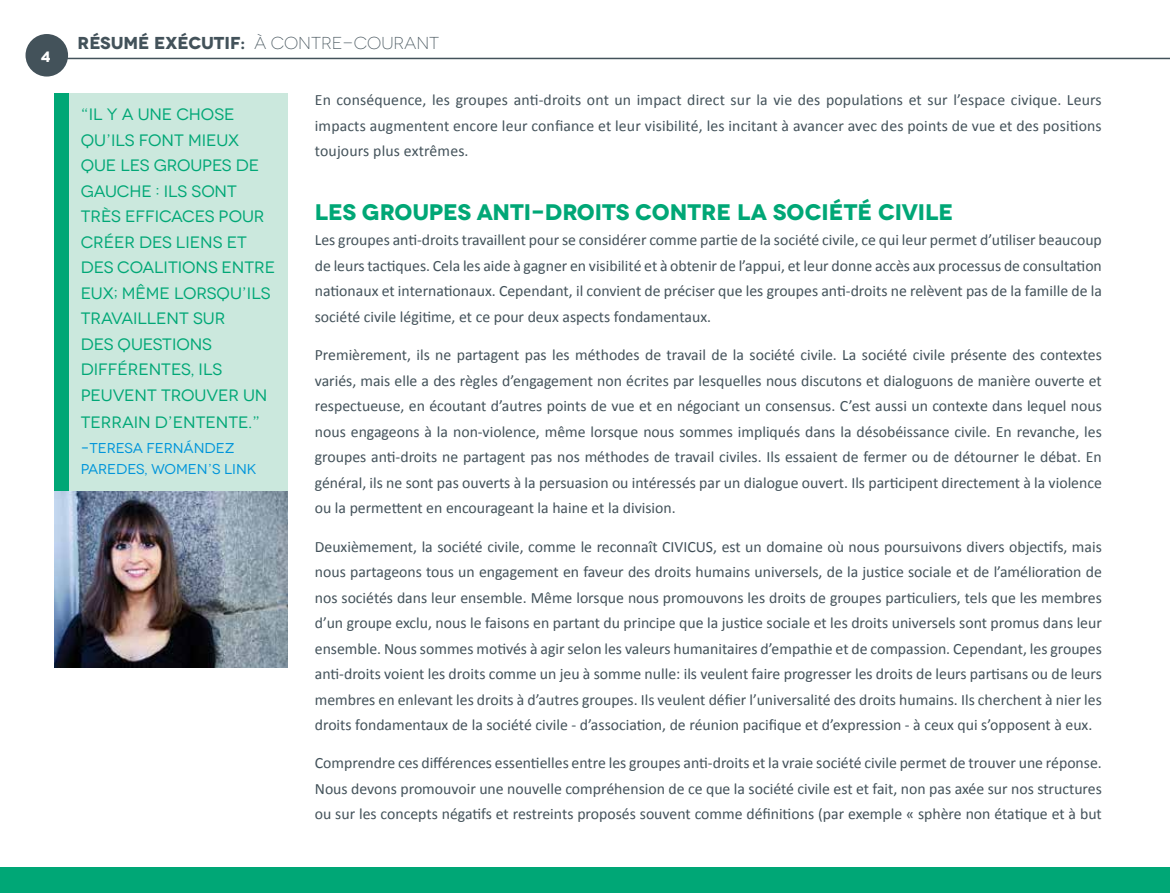
<style>
.page{position:relative;width:1170px;height:893px;background:#fff}
.page>*{position:absolute;margin:0;border:0;box-sizing:border-box;transform-origin:0 0}
.t1{font:700 22.5px "Novecentowide";color:#00a776}
.t2{font:700 17.25px "Novecentowide";color:#43525a}
.t3{font:16.5px/25.5px "Novecentowide";color:#00a776}
.t4{font:15.75px/25.5px "Calibri";color:#43525a;text-align:justify}
.t5{font:700 15px "Novecentowide";color:#fff}
.t6{font:14.25px/21px "Novecentowide";color:#0095da}
.s1{font-weight:300}
</style>
<div class="page">
<div style="left:0;top:867px;width:1169px;height:26px;background:#00a776"></div>
<hr style="left:54px;top:58px;width:1115px;height:1px;background:#43525a">
<div style="left:26px;top:34px;width:42px;height:43px;background:#43525a;border-radius:50%"></div>
<div style="left:54px;top:93px;width:234px;height:547px;background:#cbe8dd"></div>
<div style="left:54px;top:93px;width:14px;height:547px;background:#00a776"></div>
<img style="left:54px;top:492px;width:234px;height:175px">
<p class="t5" style="left:41px;top:47px;width:11px">4</p>
<p class="t2" style="left:78px;top:32px;width:363px">RÉSUMÉ EXÉCUTIF: <span class="s1">À CONTRE-COURANT</span></p>
<p class="t3" style="left:81px;top:102px;width:196px">“I L Y A UNE CHOSE<br>QU’ILS FONT M IEUX<br>QUE LES GROUPES DE<br>GAUCHE : ILS SONT<br>TRÈS EFFICACES POUR<br>CRÉER DES LIENS ET<br>DES COALITIONS ENTRE<br>EUX; M ÊM E LORSQU’ILS<br>TRAVAILLENT SUR<br>DES QUESTIONS<br>DIFFÉRENTES, ILS<br>PEUVENT TROUVER UN</p>
<p class="t3" style="left:81px;top:409px;width:181px">TERRAIN D’ENTENTE.”</p>
<p class="t6" style="left:81px;top:438px;width:177px">–TERESA FERNÁNDEZ<br>PAREDES, WOM EN’S LINK</p>
<p class="t4" style="left:315px;top:87px;width:788px">En conséquence, les groupes anti-droits ont un impact direct sur la vie des populations et sur l’espace civique. Leurs impacts augmentent encore leur confiance et leur visibilité, les incitant à avancer avec des points de vue et des positions toujours plus extrêmes.</p>
<h1 class="t1" style="left:315px;top:198px;width:640px">LES GROUPES ANTI-DROITS CONTRE LA SOCIÉTÉ CIVILE</h1>
<p class="t4" style="left:315px;top:228px;width:788px">Les groupes anti-droits travaillent pour se considérer comme partie de la société civile, ce qui leur permet d’utiliser beaucoup de leurs tactiques. Cela les aide à gagner en visibilité et à obtenir de l’appui, et leur donne accès aux processus de consultation nationaux et internationaux. Cependant, il convient de préciser que les groupes anti-droits ne relèvent pas de la famille de la société civile légitime, et ce pour deux aspects fondamentaux.</p>
<p class="t4" style="left:315px;top:342px;width:788px">Premièrement, ils ne partagent pas les méthodes de travail de la société civile. La société civile présente des contextes variés, mais elle a des règles d’engagement non écrites par lesquelles nous discutons et dialoguons de manière ouverte et respectueuse, en écoutant d’autres points de vue et en négociant un consensus. C’est aussi un contexte dans lequel nous nous engageons à la non-violence, même lorsque nous sommes impliqués dans la désobéissance civile. En revanche, les groupes anti-droits ne partagent pas nos méthodes de travail civiles. Ils essaient de fermer ou de détourner le débat. En général, ils ne sont pas ouverts à la persuasion ou intéressés par un dialogue ouvert. Ils participent directement à la violence ou la permettent en encourageant la haine et la division.</p>
<p class="t4" style="left:315px;top:534px;width:788px">Deuxièmement, la société civile, comme le reconnaît CIVICUS, est un domaine où nous poursuivons divers objectifs, mais nous partageons tous un engagement en faveur des droits humains universels, de la justice sociale et de l’amélioration de nos sociétés dans leur ensemble. Même lorsque nous promouvons les droits de groupes particuliers, tels que les membres d’un groupe exclu, nous le faisons en partant du principe que la justice sociale et les droits universels sont promus dans leur ensemble. Nous sommes motivés à agir selon les valeurs humanitaires d’empathie et de compassion. Cependant, les groupes anti-droits voient les droits comme un jeu à somme nulle: ils veulent faire progresser les droits de leurs partisans ou de leurs membres en enlevant les droits à d’autres groupes. Ils veulent défier l’universalité des droits humains. Ils cherchent à nier les droits fondamentaux de la société civile - d’association, de réunion pacifique et d’expression - à ceux qui s’opposent à eux.</p>
<p class="t4" style="left:315px;top:750px;width:788px">Comprendre ces différences essentielles entre les groupes anti-droits et la vraie société civile permet de trouver une réponse.<br>Nous devons promouvoir une nouvelle compréhension de ce que la société civile est et fait, non pas axée sur nos structures ou sur les concepts négatifs et restreints proposés souvent comme définitions (par exemple « sphère non étatique et à but</p>
</div>
